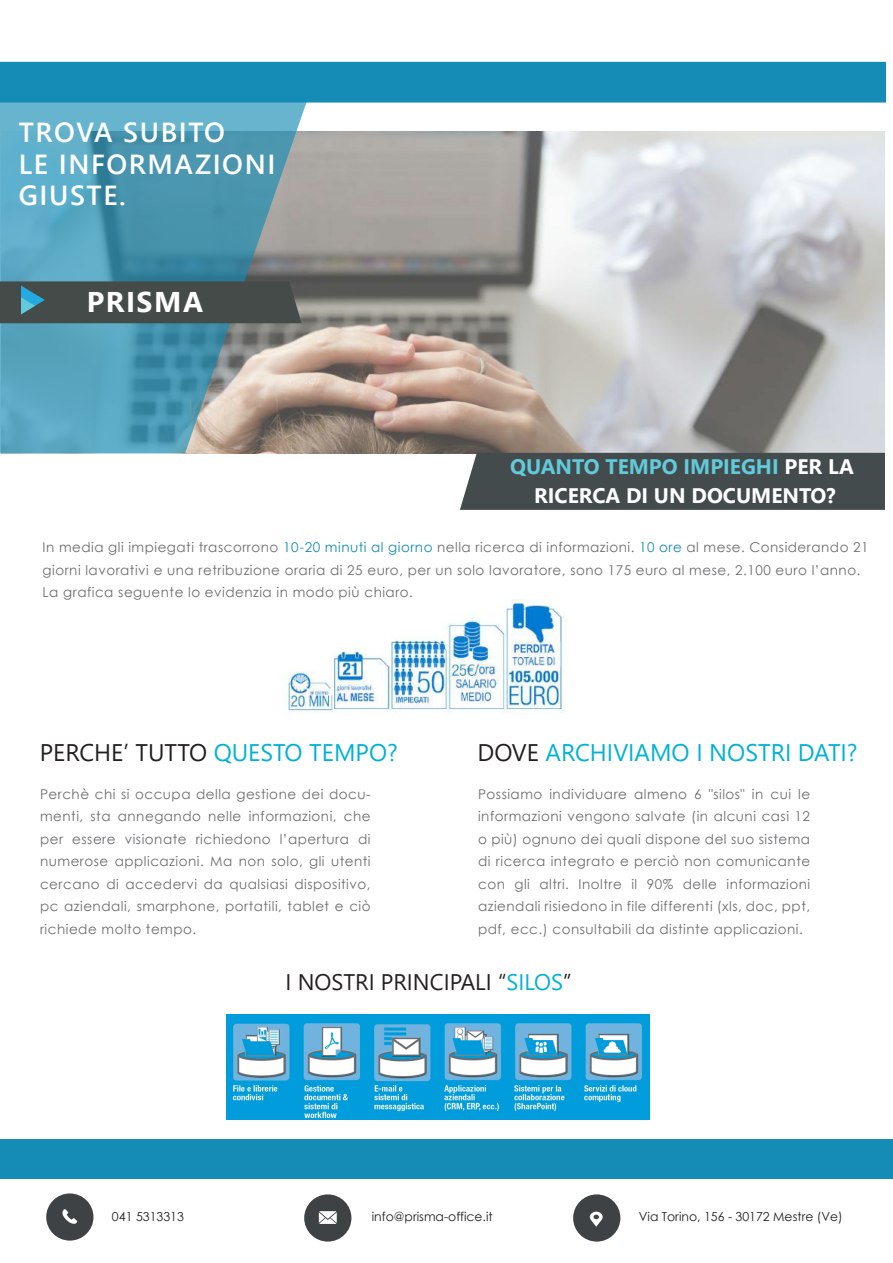
<style>
.page{position:relative;width:893px;height:1263px;background:#fff}
.page>*{position:absolute;margin:0;border:0;box-sizing:border-box;transform-origin:0 0}
.t1{font:700 28.5px "Segoe UI";letter-spacing:.055em;color:#fff}
.t2{font:600 27.6px/31.5px "Segoe UI";letter-spacing:.055em;color:#fff}
.t3{font:24px "Segoe UI";color:#00b1d4}
.t4{font:24px "Segoe UI";color:#231f20}
.t5{font:22.5px "Segoe UI";color:#231f20}
.t6{font:700 21px/28.5px "Segoe UI";color:#fff;text-align:center}
.t7{font:13.5px/22.5px "Century Gothic";letter-spacing:.035em;color:#6c6d70;text-align:justify}
.t8{font:12.45px "Century Gothic";color:#231f20}
.s1{color:#61cadb}
.s2{color:#158cb5}
.s3{font-family:"Segoe UI";font-weight:300;color:#158cb5}
.s4{color:#231f20}
.s5{color:#00b1d4}
</style>
<div class="page">
<img style="left:308px;top:131px;width:577px;height:322px">
<img style="left:285px;top:599px;width:280px;height:114px">
<div style="left:0;top:63px;width:885px;height:39px;background:#158cb5"></div>
<div style="left:0;top:62px;width:886px;height:41px;border:2px solid #158cb5"></div>
<svg style="left:0;top:97px;width:308px;height:356px;background:#619eb2"></svg>
<svg style="left:0;top:281px;width:302px;height:42px;background:#444f4d"></svg>
<img style="left:226px;top:1014px;width:424px;height:105px">
<div style="left:0;top:1139px;width:893px;height:39px;background:#158cb5"></div>
<div style="left:46px;top:1193px;width:47px;height:47px;background:#3f4244;border-radius:50%"></div>
<div style="left:304px;top:1194px;width:47px;height:47px;background:#3f4244;border-radius:50%"></div>
<div style="left:573px;top:1194px;width:47px;height:47px;background:#3f4244;border-radius:50%"></div>
<svg style="left:590px;top:1211px;width:13px;height:16px"></svg>
<svg style="left:62px;top:1209px;width:15px;height:15px"></svg>
<svg style="left:319px;top:1211px;width:18px;height:13px"></svg>
<div style="left:460px;top:453px;width:425px;height:57px;background:#434b4c"></div>
<h2 class="t2" style="left:19px;top:114px;width:258px">TROVA SUBITO<br>LE INFORMAZIONI<br>GIUSTE.</h2>
<h1 class="t1" style="left:87px;top:275px;width:118px">PRISMA</h1>
<h3 class="t6" style="left:510px;top:451px;width:345px"><span class="s1">QUANTO TEMPO IMPIEGHI</span> PER LA<br>RICERCA DI UN DOCUMENTO?</h3>
<p class="t7" style="left:43px;top:536px;width:827px;text-align:left">In media gli impiegati trascorrono <span class="s2">10</span><span class="s3">-</span><span class="s2">20 minuti al giorno</span> nella ricerca di informazioni. <span class="s2">10 ore</span> al mese. Considerando 21 giorni lavorativi e una retribuzione oraria di 25 euro, per un solo lavoratore, sono 175 euro al mese, 2.100 euro l’anno.<br>La grafica seguente lo evidenzia in modo più chiaro.</p>
<h3 class="t3" style="left:478px;top:729px;width:382px"><span class="s4">DOVE</span> ARCHIVIAMO I NOSTRI DATI?</h3>
<h3 class="t4" style="left:40px;top:730px;width:360px">PERCHE’ TUTTO <span class="s5">QUESTO TEMPO?</span></h3>
<p class="t7" style="left:40px;top:782px;width:332px">Perchè chi si occupa della gestione dei docu&shy;menti, sta annegando nelle informazioni, che per essere visionate richiedono l’apertura di numerose applicazioni. Ma non solo, gli utenti cercano di accedervi da qualsiasi dispositivo, pc aziendali, smarphone, portatili, tablet e ciò richiede molto tempo.</p>
<p class="t7" style="left:478px;top:782px;width:334px">Possiamo individuare almeno 6 "silos" in cui le informazioni vengono salvate (in alcuni casi 12 o più) ognuno dei quali dispone del suo sistema di ricerca integrato e perciò non comunicante con gli altri. Inoltre il 90% delle informazioni aziendali risiedono in file differenti (xls, doc, ppt, pdf, ecc.) consultabili da distinte applicazioni.</p>
<h3 class="t5" style="left:286px;top:960px;width:288px">I NOSTRI PRINCIPALI “<span class="s5">SILOS</span>”</h3>
<p class="t8" style="left:112px;top:1208px;width:74px">041 5313313</p>
<p class="t8" style="left:372px;top:1208px;width:122px">info@prisma-office.it</p>
<p class="t8" style="left:639px;top:1208px;width:205px">Via Torino, 156 - 30172 Mestre (Ve)</p>
</div>
